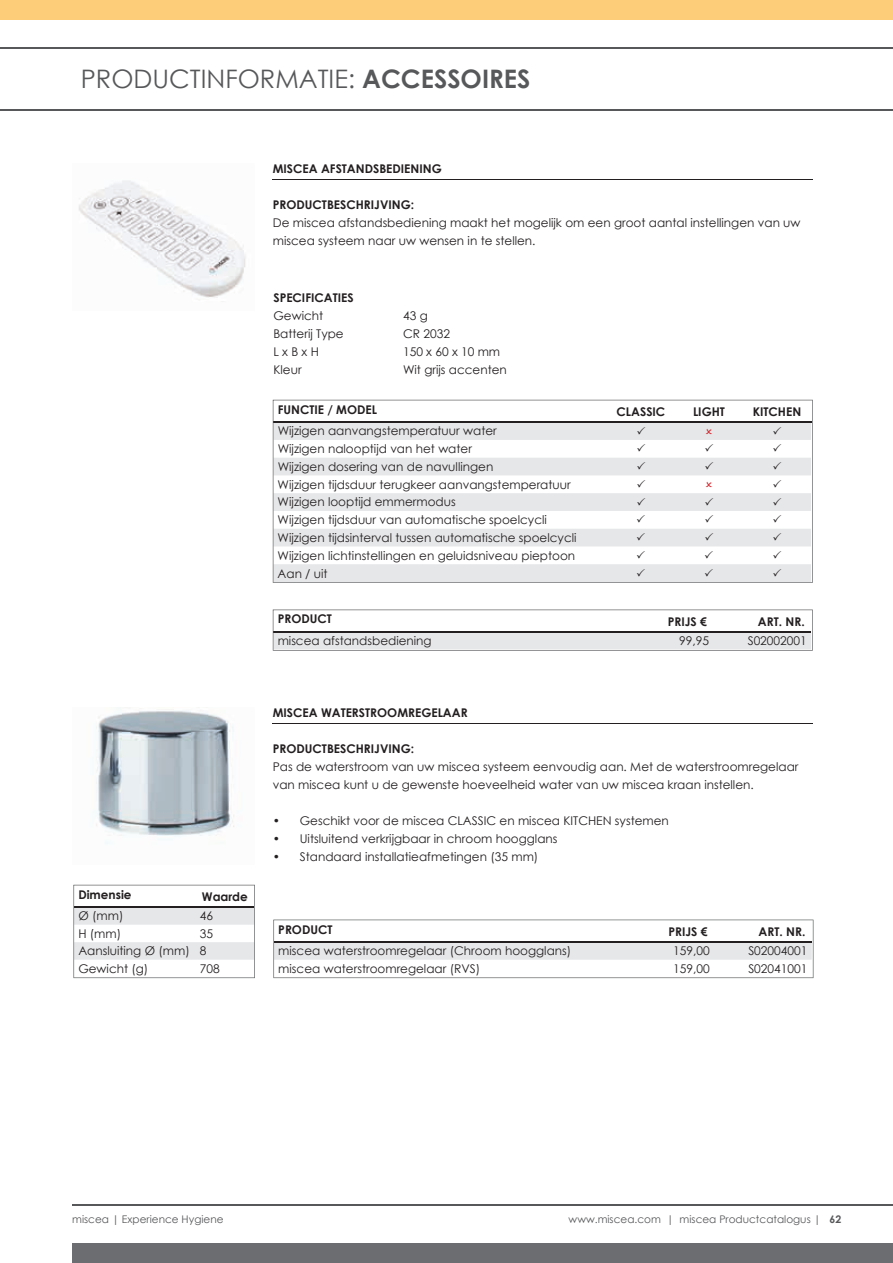
<style>
.page{position:relative;width:893px;height:1263px;background:#fff}
.page>*{position:absolute;margin:0;border:0;box-sizing:border-box;transform-origin:0 0}
.t1{font:25.5px "Century Gothic";color:#57585a}
.t2{font:12px/18px "Century Gothic";color:#231f20}
.t3{font:700 12px "Century Gothic";color:#231f20}
.t4{font:10.5px "Century Gothic";color:#57585a}
.s1{font-weight:700}
</style>
<div class="page">
<div style="left:72px;top:1244px;width:821px;height:19px;background:#6c6d70"></div>
<hr style="left:72px;top:1205px;width:821px;height:1px;background:#57585a">
<hr style="left:0;top:48px;width:893px;height:1px;background:#57585a">
<hr style="left:0;top:109px;width:893px;height:1px;background:#57585a">
<div style="left:0;top:0;width:893px;height:20px;background:#fecd7a"></div>
<img style="left:78px;top:180px;width:168px;height:122px">
<hr style="left:273px;top:179px;width:540px;height:1px;background:#231f20">
<svg style="left:273px;top:609px;width:540px;height:42px"></svg>
<svg style="left:273px;top:400px;width:540px;height:183px;fill:#ebecee"></svg>
<img style="left:96px;top:709px;width:138px;height:135px">
<hr style="left:273px;top:723px;width:540px;height:1px;background:#231f20">
<svg style="left:273px;top:919px;width:540px;height:59px"></svg>
<svg style="left:73px;top:885px;width:182px;height:93px"></svg>
<svg style="left:637px;top:426px;width:8px;height:8px"></svg>
<svg style="left:706px;top:428px;width:6px;height:6px"></svg>
<svg style="left:773px;top:426px;width:8px;height:8px"></svg>
<svg style="left:637px;top:444px;width:8px;height:8px"></svg>
<svg style="left:705px;top:444px;width:8px;height:8px"></svg>
<svg style="left:773px;top:444px;width:8px;height:8px"></svg>
<svg style="left:637px;top:462px;width:8px;height:8px"></svg>
<svg style="left:705px;top:462px;width:8px;height:8px"></svg>
<svg style="left:773px;top:462px;width:8px;height:8px"></svg>
<svg style="left:637px;top:480px;width:8px;height:7px"></svg>
<svg style="left:706px;top:481px;width:6px;height:6px"></svg>
<svg style="left:773px;top:480px;width:8px;height:7px"></svg>
<svg style="left:637px;top:497px;width:8px;height:8px"></svg>
<svg style="left:705px;top:497px;width:8px;height:8px"></svg>
<svg style="left:773px;top:497px;width:8px;height:8px"></svg>
<svg style="left:637px;top:515px;width:8px;height:8px"></svg>
<svg style="left:705px;top:515px;width:8px;height:8px"></svg>
<svg style="left:773px;top:515px;width:8px;height:8px"></svg>
<svg style="left:637px;top:533px;width:8px;height:8px"></svg>
<svg style="left:705px;top:533px;width:8px;height:8px"></svg>
<svg style="left:773px;top:533px;width:8px;height:8px"></svg>
<svg style="left:637px;top:551px;width:8px;height:7px"></svg>
<svg style="left:705px;top:551px;width:8px;height:7px"></svg>
<svg style="left:773px;top:551px;width:8px;height:7px"></svg>
<svg style="left:637px;top:568px;width:8px;height:8px"></svg>
<svg style="left:705px;top:568px;width:8px;height:8px"></svg>
<svg style="left:773px;top:568px;width:8px;height:8px"></svg>
<h1 class="t1" style="left:81px;top:61px;width:451px">PRODUCTINFORMATIE: <span class="s1">ACCESSOIRES</span></h1>
<p class="t3" style="left:273px;top:159px;width:170px">MISCEA AFSTANDSBEDIENING</p>
<p class="t3" style="left:273px;top:195px;width:143px">PRODUCTBESCHRIJVING:</p>
<p class="t2" style="left:273px;top:213px;width:529px">De miscea afstandsbediening maakt het mogelijk om een groot aantal instellingen van uw miscea systeem naar uw wensen in te stellen.</p>
<p class="t3" style="left:273px;top:288px;width:82px">SPECIFICATIES</p>
<p class="t2" style="left:273px;top:306px;width:72px">Gewicht<br>Batterij Type<br>L x B x H<br>Kleur</p>
<p class="t2" style="left:403px;top:306px;width:105px">43 g<br>CR 2032<br>150 x 60 x 10 mm<br>Wit grijs accenten</p>
<p class="t3" style="left:278px;top:400px;width:101px">FUNCTIE / MODEL</p>
<p class="t3" style="left:617px;top:402px;width:50px">CLASSIC</p>
<p class="t3" style="left:693px;top:402px;width:33px">LIGHT</p>
<p class="t3" style="left:753px;top:402px;width:50px">KITCHEN</p>
<p class="t2" style="left:278px;top:422px;width:300px">Wijzigen aanvangstemperatuur water<br>Wijzigen nalooptijd van het water<br>Wijzigen dosering van de navullingen<br>Wijzigen tijdsduur terugkeer aanvangstemperatuur Wijzigen looptijd emmermodus<br>Wijzigen tijdsduur van automatische spoelcycli Wijzigen tijdsinterval tussen automatische spoelcycli Wijzigen lichtinstellingen en geluidsniveau pieptoon Aan / uit</p>
<p class="t3" style="left:278px;top:610px;width:56px">PRODUCT</p>
<p class="t3" style="left:668px;top:612px;width:41px">PRIJS €</p>
<p class="t3" style="left:758px;top:612px;width:48px">ART. NR.</p>
<p class="t2" style="left:278px;top:632px;width:155px">miscea afstandsbediening</p>
<p class="t2" style="left:679px;top:632px;width:31px">99,95</p>
<p class="t2" style="left:748px;top:632px;width:61px">S02002001</p>
<p class="t3" style="left:78px;top:885px;width:55px">Dimensie</p>
<p class="t3" style="left:202px;top:887px;width:47px">Waarde</p>
<p class="t2" style="left:78px;top:907px;width:47px">Ø (mm)</p>
<p class="t2" style="left:200px;top:907px;width:15px">46</p>
<p class="t2" style="left:78px;top:924px;width:44px">H (mm)</p>
<p class="t2" style="left:78px;top:925px;width:136px;line-height:17.5px;text-indent:121px">35<br>Aansluiting Ø (mm) 8<br>Gewicht (g)</p>
<p class="t2" style="left:200px;top:959px;width:21px">708</p>
<p class="t3" style="left:273px;top:703px;width:196px">MISCEA WATERSTROOMREGELAAR</p>
<p class="t3" style="left:273px;top:739px;width:143px">PRODUCTBESCHRIJVING:</p>
<p class="t2" style="left:273px;top:757px;width:527px">Pas de waterstroom van uw miscea systeem eenvoudig aan. Met de waterstroomregelaar van miscea kunt u de gewenste hoeveelheid water van uw miscea kraan instellen.</p>
<p class="t2" style="left:273px;top:811px;width:398px">• Geschikt voor de miscea CLASSIC en miscea KITCHEN systemen</p>
<p class="t2" style="left:273px;top:829px;width:286px">• Uitsluitend verkrijgbaar in chroom hoogglans</p>
<p class="t2" style="left:273px;top:847px;width:267px">• Standaard installatieafmetingen (35 mm)</p>
<p class="t3" style="left:278px;top:920px;width:56px">PRODUCT</p>
<p class="t3" style="left:668px;top:922px;width:41px">PRIJS €</p>
<p class="t3" style="left:759px;top:922px;width:48px">ART. NR.</p>
<p class="t2" style="left:278px;top:942px;width:294px">miscea waterstroomregelaar (Chroom hoogglans)</p>
<p class="t2" style="left:673px;top:942px;width:38px">159,00</p>
<p class="t2" style="left:748px;top:942px;width:61px">S02004001</p>
<p class="t2" style="left:278px;top:959px;width:203px">miscea waterstroomregelaar (RVS)</p>
<p class="t2" style="left:673px;top:959px;width:38px">159,00</p>
<p class="t2" style="left:748px;top:959px;width:61px">S02041001</p>
<p class="t4" style="left:72px;top:1212px;width:153px">miscea | Experience Hygiene</p>
<p class="t4" style="left:569px;top:1212px;width:274px">www.miscea.com | miscea Productcatalogus | <span class="s1">62</span></p>
</div>
